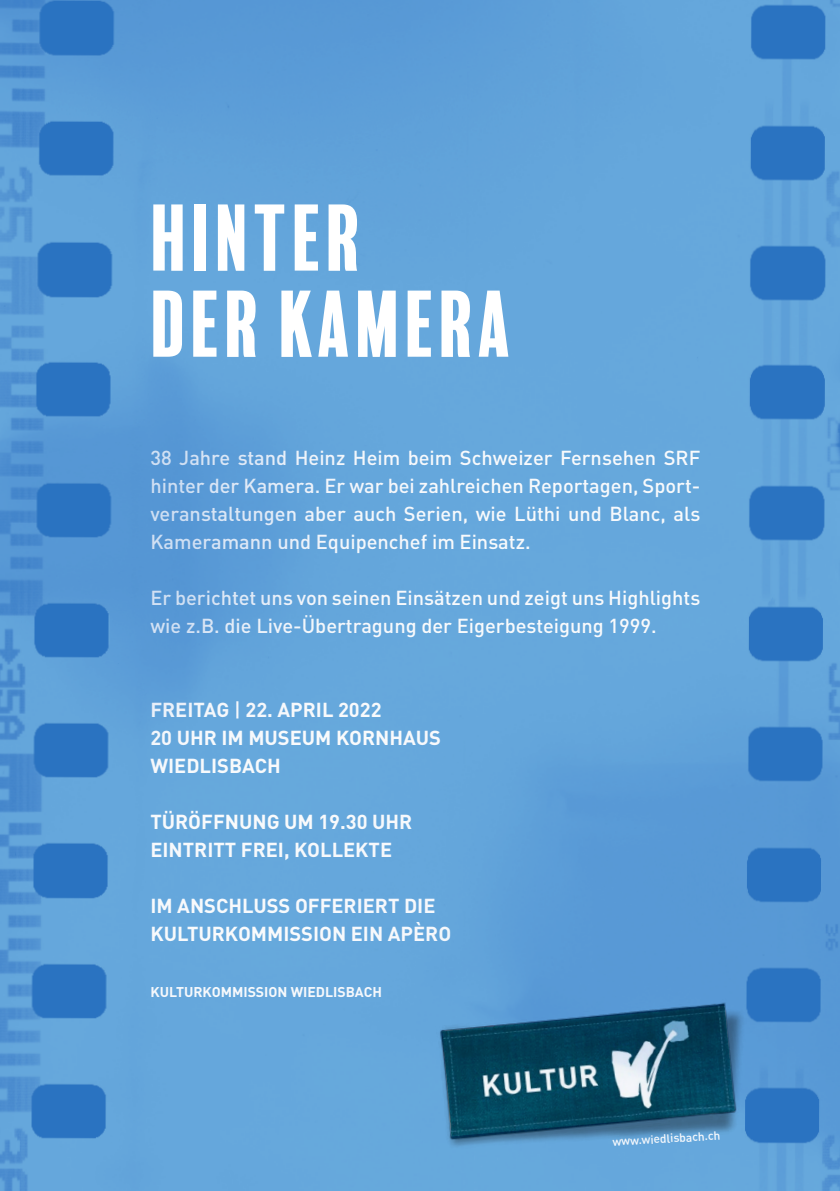
<style>
.page{position:relative;width:840px;height:1191px;background:#fff}
.page>*{position:absolute;margin:0;border:0;box-sizing:border-box;transform-origin:0 0}
.t1{font:86.2px/86.2px "Balboa Plus Fill";color:#fff}
.t2{font:500 20px/28px "DIN";color:#fff;text-align:justify}
.t3{font:700 20px/28px "DIN";color:#fff}
.t4{font:700 14px "DIN";color:#fff}
.t5{font:500 12px "DIN";color:#fff}
.s1{font-weight:500}
</style>
<div class="page">
<img style="left:0;top:0;width:839px;height:1191px">
<h1 class="t1" style="left:150px;top:196px;width:366px">HINTER<br>DER KAMERA</h1>
<p class="t2" style="left:150px;top:443px;width:551px">38 Jahre stand Heinz Heim beim Schweizer Fernsehen SRF hinter der Kamera. Er war bei zahlreichen Reportagen, Sport&shy;veranstaltungen aber auch Serien, wie Lüthi und Blanc, als Kameramann und Equipenchef im Einsatz.</p>
<p class="t2" style="left:150px;top:583px;width:551px">Er berichtet uns von seinen Einsätzen und zeigt uns Highlights wie z.B. die Live-Übertragung der Eigerbesteigung 1999.</p>
<p class="t3" style="left:150px;top:695px;width:292px">FREITAG <span class="s1">|</span> 22. APRIL 2022<br>20 UHR IM MUSEUM KORNHAUS<br>WIEDLISBACH</p>
<p class="t3" style="left:150px;top:807px;width:263px">TÜRÖFFNUNG UM 19.30 UHR<br>EINTRITT FREI, KOLLEKTE</p>
<p class="t3" style="left:150px;top:891px;width:302px">IM ANSCHLUSS OFFERIERT DIE<br>KULTURKOMMISSION EIN APÈRO</p>
<p class="t4" style="left:150px;top:983px;width:233px">KULTURKOMMISSION WIEDLISBACH</p>
<p class="t5" style="left:611px;top:1133px;width:110px;rotate:-3deg">www.wiedlisbach.ch</p>
</div>
